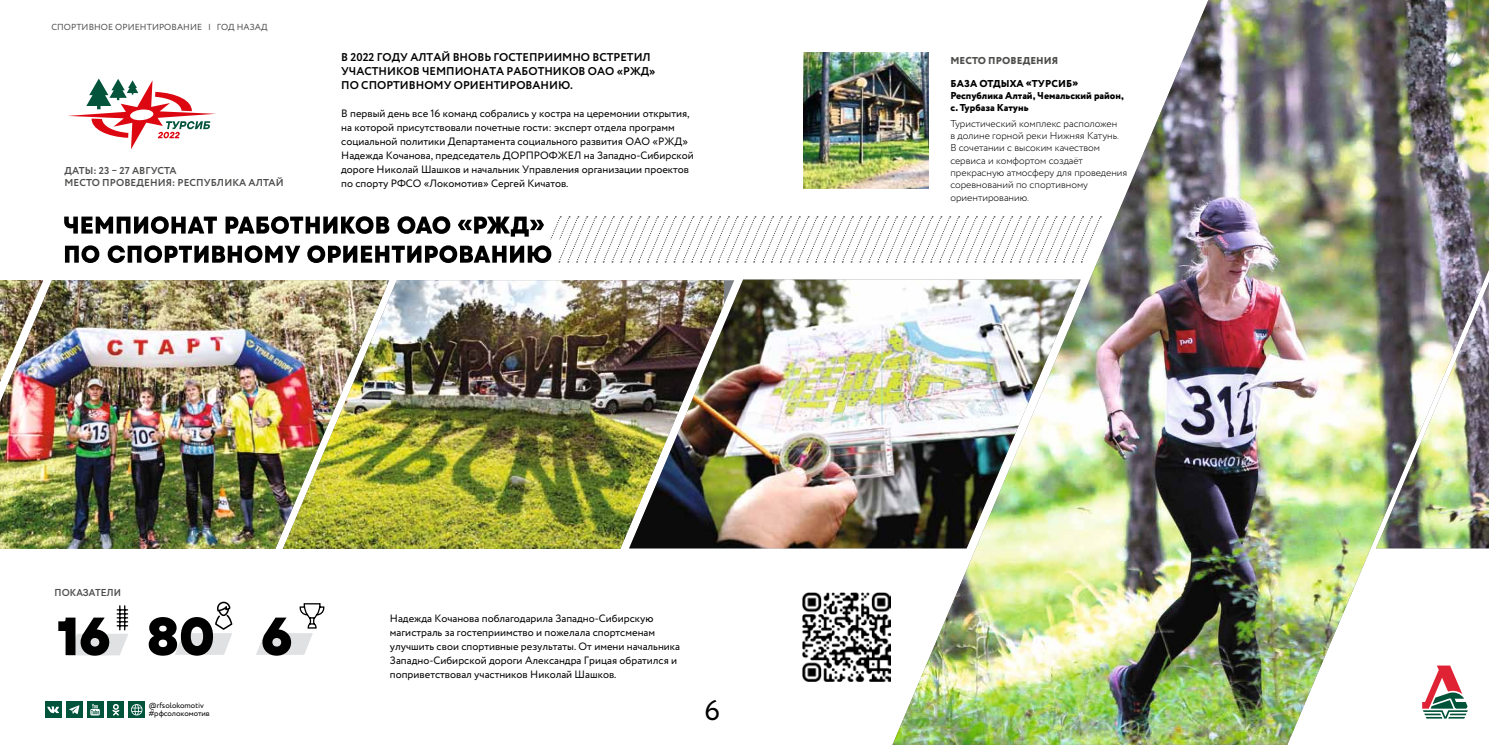
<style>
.page{position:relative;width:1489px;height:745px;background:#fff}
.page>*{position:absolute;margin:0;border:0;box-sizing:border-box;transform-origin:0 0}
.t1{font:800 53.62px "TT Hoves";color:#000}
.t2{font:28.25px "Circe";color:#000}
.t3{font:700 11.25px/14px "Circe";color:#000}
.t4{font:10.62px/14px "Circe";color:#000}
.t5{font:300 10px/12.4px "Circe";color:#000}
.t6{font:800 10px/12px "Circe";color:#000}
.t7{font:700 10px/12px "Circe";letter-spacing:.01em;color:#4e4e4d}
.t8{font:800 10px "Circe";letter-spacing:.01em;color:#4e4e4d}
.t9{font:700 10px "Code Next Trial Semi";letter-spacing:.01em;color:#4e4e4d}
.t10{font:8.75px "Circe";letter-spacing:.01em;color:#4e4e4d}
.t11{font:7.88px/8px "Circe";color:#000}
</style>
<div class="page">
<img style="left:734px;top:279px;width:158px;height:269px">
<img style="left:724px;top:280px;width:10px;height:268px">
<img style="left:389px;top:280px;width:335px;height:268px">
<img style="left:0;top:280px;width:387px;height:268px">
<img style="left:0;top:280px;width:43px;height:102px">
<img style="left:803px;top:53px;width:89px;height:135px">
<svg style="left:64px;top:216px;width:828px;height:47px"></svg>
<svg style="left:256px;top:603px;width:69px;height:51px"></svg>
<svg style="left:69px;top:605px;width:60px;height:50px"></svg>
<svg style="left:175px;top:601px;width:58px;height:53px"></svg>
<img style="left:802px;top:592px;width:88px;height:88px">
<img style="left:892px;top:0;width:596px;height:744px">
<svg style="left:68px;top:78px;width:148px;height:71px"></svg>
<div style="left:45px;top:701px;width:17px;height:16px;background:#00543b"></div>
<svg style="left:47px;top:706px;width:12px;height:6px"></svg>
<div style="left:128px;top:701px;width:17px;height:16px;background:#00543b"></div>
<svg style="left:131px;top:704px;width:11px;height:11px"></svg>
<div style="left:107px;top:701px;width:17px;height:16px;background:#00543b"></div>
<svg style="left:112px;top:704px;width:8px;height:11px"></svg>
<div style="left:87px;top:701px;width:16px;height:16px;background:#00543b"></div>
<svg style="left:90px;top:703px;width:10px;height:13px"></svg>
<div style="left:66px;top:701px;width:17px;height:16px;background:#00543b"></div>
<svg style="left:69px;top:705px;width:10px;height:9px"></svg>
<p class="t10" style="left:51px;top:21px;width:115px">спортивное ориентирова</p>
<p class="t10" style="left:183px;top:21px;width:79px">ние | год назад</p>
<p class="t7" style="left:64px;top:165px;width:221px">Даты: 23 – 27 августа<br>М есто проведения: Республика Алтай</p>
<p class="t3" style="left:341px;top:50px;width:311px">В 2022 году Алтай вновь гостеприимно встретил участников Чемпионата работников ОАО</p>
<p class="t3" style="left:616px;top:64px;width:40px">«РЖД»</p>
<p class="t3" style="left:341px;top:78px;width:233px">по спортивному ориентированию.</p>
<p class="t4" style="left:341px;top:107px;width:354px">В первый день все 16 команд собрались у костра на церемонии открытия, на которой присутствовали почетные гости: эксперт отдела программ социальной политики Департамента социального развития ОАО «РЖД» Н адежда Кочанова, председатель ДОРП РОФЖЕЛ на Западно-Сибирской дороге Н иколай Шашков и начальник Управления организации проектов по спорту РФСО «Локомотив» Сергей Кичатов.</p>
<p class="t9" style="left:55px;top:586px;width:68px">показатели</p>
<h1 class="t1" style="left:57px;top:599px;width:237px">16 80 6</h1>
<p class="t4" style="left:390px;top:611px;width:292px">Н адежда Кочанова поблагодарила Западно-Сибирскую магистраль за гостеприимство и пожелала спортсменам улучшить свои спортивные результаты. От имени начальника Западно-Сибирской дороги Александра Грицая обратился и поприветствовал участников Н иколай Шашков.</p>
<p class="t11" style="left:149px;top:701px;width:63px">@rfsolokomotiv #рфсолокомотив</p>
<h2 class="t2" style="left:704px;top:691px;width:17px">6</h2>
<p class="t8" style="left:950px;top:54px;width:109px">Место проведения</p>
<p class="t6" style="left:950px;top:78px;width:175px">База отдыха «Турсиб»<br>Республика Алтай, Чемальский район, с. Турбаза Катунь</p>
<p class="t5" style="left:950px;top:117px;width:178px">Туристический комплекс расположен<br>в долине горной реки Нижняя Катунь.<br>В сочетании с высоким качеством сервиса и комфортом создаёт прекрасную атмосферу для проведения соревнований по спортивному ориентированию.</p>
</div>
